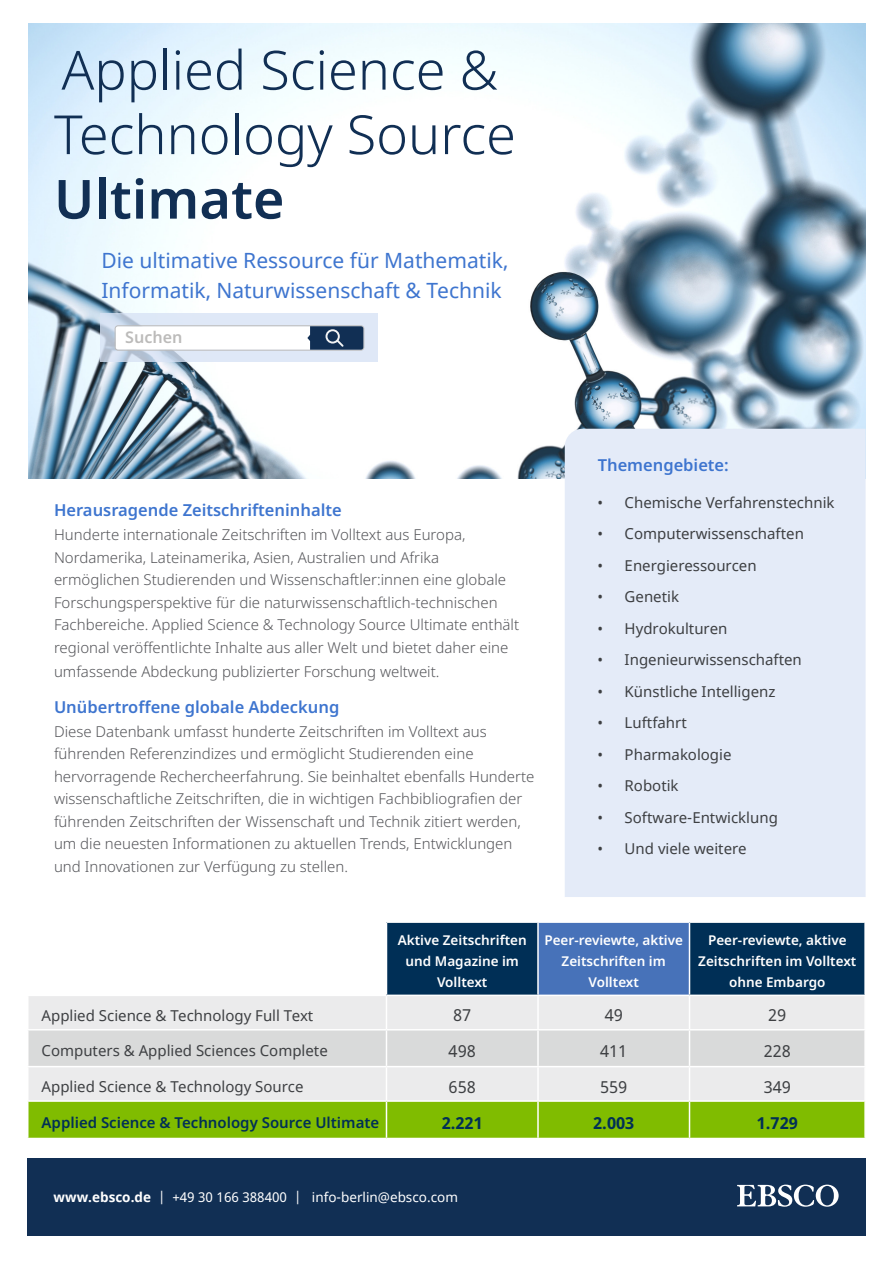
<style>
.page{position:relative;width:893px;height:1263px;background:#fff}
.page>*{position:absolute;margin:0;border:0;box-sizing:border-box;transform-origin:0 0}
.H1{font:300 54px/64.5px "Noto Sans";color:#112f54}
.H2{font:21px/30px "Noto Sans";color:#3e75cf}
.P2{font:600 16.5px "Noto Sans";color:#3e75cf}
.t1{font:16.5px "Noto Sans";color:#3e4043}
.t2{font:700 16.5px "Noto Sans";color:#002f56}
.H3{font:600 16.5px "Noto Sans";color:#3e75cf}
.t3{font:600 16.05px "Noto Sans";color:#bcbbba}
.P2-2{font:300 15px/22.5px "Noto Sans";color:#55565a}
.Bullet{font:15px "Noto Sans";color:#3d3f42}
.t4{font:15px "Noto Sans";color:#3e4043}
.t5{font:600 15px "Noto Sans";color:#002f56}
.t6{font:600 13.5px/21px "Noto Sans";color:#fff;text-align:center}
.t7{font:13.5px "Noto Sans";color:#fff}
.s1{font-weight:600}
.s2{font-weight:700}
</style>
<div class="page">
<img style="left:29px;top:23px;width:837px;height:455px">
<svg style="left:100px;top:314px;width:278px;height:48px;fill:#dfe8f7"></svg>
<svg style="left:115px;top:325px;width:249px;height:26px"></svg>
<div style="left:28px;top:1158px;width:838px;height:78px;background:#112f54"></div>
<div style="left:565px;top:429px;width:301px;height:468px;background:#e4ebf8"></div>
<svg style="left:737px;top:1184px;width:102px;height:23px"></svg>
<div style="left:386px;top:922px;width:152px;height:73px;background:#002f56"></div>
<div style="left:538px;top:922px;width:151px;height:73px;background:#4772b9"></div>
<div style="left:689px;top:922px;width:176px;height:73px;background:#002f56"></div>
<div style="left:29px;top:996px;width:835px;height:104px;background:#ebebec"></div>
<div style="left:28px;top:1030px;width:836px;height:36px;background:#d9dada"></div>
<div style="left:28px;top:1102px;width:836px;height:36px;background:#80bc00"></div>
<hr style="left:27px;top:1066px;width:359px;height:1px;background:#fff">
<hr style="left:386px;top:1066px;width:152px;height:1px;background:#fff">
<hr style="left:538px;top:1066px;width:151px;height:1px;background:#fff">
<hr style="left:689px;top:1066px;width:177px;height:1px;background:#fff">
<hr style="left:27px;top:1029px;width:359px;height:1px;background:#fff">
<hr style="left:386px;top:1029px;width:152px;height:1px;background:#fff">
<hr style="left:538px;top:1029px;width:151px;height:1px;background:#fff">
<hr style="left:689px;top:1029px;width:177px;height:1px;background:#fff">
<hr style="left:386px;top:994px;width:152px;height:2px;background:#fff">
<hr style="left:538px;top:994px;width:151px;height:2px;background:#fff">
<hr style="left:689px;top:994px;width:177px;height:2px;background:#fff">
<hr style="left:386px;top:921px;width:152px;height:2px;background:#fff">
<hr style="left:386px;top:923px;width:1px;height:71px;background:#fff">
<hr style="left:538px;top:921px;width:151px;height:2px;background:#fff">
<hr style="left:537px;top:923px;width:2px;height:71px;background:#fff">
<hr style="left:689px;top:921px;width:177px;height:2px;background:#fff">
<hr style="left:689px;top:923px;width:1px;height:71px;background:#fff">
<hr style="left:864px;top:923px;width:2px;height:71px;background:#fff">
<hr style="left:386px;top:996px;width:1px;height:33px;background:#fff">
<hr style="left:537px;top:996px;width:2px;height:33px;background:#fff">
<hr style="left:689px;top:996px;width:1px;height:33px;background:#fff">
<hr style="left:386px;top:1030px;width:1px;height:36px;background:#fff">
<hr style="left:537px;top:1030px;width:2px;height:36px;background:#fff">
<hr style="left:689px;top:1030px;width:1px;height:36px;background:#fff">
<hr style="left:386px;top:1067px;width:1px;height:33px;background:#fff">
<hr style="left:537px;top:1067px;width:2px;height:33px;background:#fff">
<hr style="left:689px;top:1067px;width:1px;height:33px;background:#fff">
<hr style="left:386px;top:1102px;width:1px;height:36px;background:#fff">
<hr style="left:537px;top:1102px;width:2px;height:36px;background:#fff">
<hr style="left:689px;top:1102px;width:1px;height:36px;background:#fff">
<h2 class="H1" style="left:54px;top:39px;width:463px">Applied Science &amp;<br>Technology Source<br><span class="s1">Ultimate</span></h2>
<h3 class="H2" style="left:101px;top:246px;width:408px">Die ultimative Ressource für Mathematik,<br>Informatik, Naturwissenschaft &amp; Technik</h3>
<p class="t3" style="left:125px;top:326px;width:59px">Suchen</p>
<p class="P2" style="left:54px;top:498px;width:289px">Herausragende Zeitschrifteninhalte</p>
<p class="P2-2" style="left:54px;top:524px;width:467px">Hunderte internationale Zeitschriften im Volltext aus Europa, Nordamerika, Lateinamerika, Asien, Australien und Afrika ermöglichen Studierenden und Wissenschaftler:innen eine globale Forschungsperspektive für die naturwissenschaftlich-technischen Fachbereiche. Applied Science &amp; Technology Source Ultimate enthält regional veröffentlichte Inhalte aus aller Welt und bietet daher eine</p>
<p class="P2-2" style="left:54px;top:660px;width:387px">umfassende Abdeckung publizierter Forschung weltweit.</p>
<p class="P2" style="left:54px;top:695px;width:287px">Unübertroffene globale Abdeckung</p>
<p class="P2-2" style="left:54px;top:720px;width:482px">Diese Datenbank umfasst hunderte Zeitschriften im Volltext aus führenden Referenzindizes und ermöglicht Studierenden eine hervorragende Rechercheerfahrung. Sie beinhaltet ebenfalls Hunderte wissenschaftliche Zeitschriften, die in wichtigen Fachbibliografien der führenden Zeitschriften der Wissenschaft und Technik zitiert werden, um die neuesten Informationen zu aktuellen Trends, Entwicklungen und Innovationen zur Verfügung zu stellen.</p>
<p class="H3" style="left:598px;top:453px;width:133px">Themengebiete:</p>
<p class="Bullet" style="left:598px;top:492px;width:238px">• Chemische Verfahrenstechnik</p>
<p class="Bullet" style="left:598px;top:523px;width:208px">• Computerwissenschaften</p>
<p class="Bullet" style="left:598px;top:555px;width:160px">• Energieressourcen</p>
<p class="Bullet" style="left:598px;top:586px;width:83px">• Genetik</p>
<p class="Bullet" style="left:598px;top:618px;width:131px">• Hydrokulturen</p>
<p class="Bullet" style="left:598px;top:649px;width:206px">• Ingenieurwissenschaften</p>
<p class="Bullet" style="left:598px;top:681px;width:179px">• Künstliche Intelligenz</p>
<p class="Bullet" style="left:598px;top:712px;width:91px">• Luftfahrt</p>
<p class="Bullet" style="left:598px;top:744px;width:135px">• Pharmakologie</p>
<p class="Bullet" style="left:598px;top:775px;width:82px">• Robotik</p>
<p class="Bullet" style="left:598px;top:807px;width:182px">• Software-Entwicklung</p>
<p class="Bullet" style="left:598px;top:838px;width:151px">• Und viele weitere</p>
<h1 class="t6" style="left:398px;top:930px;width:130px">Aktive Zeitschriften und Magazine im<br>Volltext</h1>
<h1 class="t6" style="left:544px;top:930px;width:140px">Peer-reviewte, aktive<br>Zeitschriften im<br>Volltext</h1>
<h1 class="t6" style="left:698px;top:930px;width:160px">Peer-reviewte, aktive<br>Zeitschriften im Volltext ohne Embargo</h1>
<h1 class="t4" style="left:42px;top:1005px;width:273px">Applied Science &amp; Technology Full Text</h1>
<h1 class="t1" style="left:453px;top:1004px;width:20px">87</h1>
<h1 class="t1" style="left:605px;top:1004px;width:20px">49</h1>
<h1 class="t1" style="left:768px;top:1004px;width:20px">29</h1>
<h1 class="t4" style="left:42px;top:1040px;width:288px">Computers &amp; Applied Sciences Complete</h1>
<h1 class="t1" style="left:449px;top:1040px;width:29px">498</h1>
<h1 class="t1" style="left:600px;top:1040px;width:29px">411</h1>
<h1 class="t1" style="left:764px;top:1040px;width:29px">228</h1>
<h1 class="t4" style="left:42px;top:1076px;width:263px">Applied Science &amp; Technology Source</h1>
<h1 class="t1" style="left:449px;top:1075px;width:29px">658</h1>
<h1 class="t1" style="left:600px;top:1075px;width:29px">559</h1>
<h1 class="t1" style="left:764px;top:1075px;width:29px">349</h1>
<h1 class="t5" style="left:42px;top:1112px;width:339px">Applied Science &amp; Technology Source Ultimate</h1>
<h1 class="t2" style="left:442px;top:1111px;width:43px">2.221</h1>
<h1 class="t2" style="left:593px;top:1111px;width:43px">2.003</h1>
<h1 class="t2" style="left:757px;top:1111px;width:43px">1.729</h1>
<h1 class="t7" style="left:54px;top:1188px;width:406px"><span class="s2">www.ebsco.de</span> | +49 30 166 388400 | info-berlin@ebsco.com</h1>
</div>
